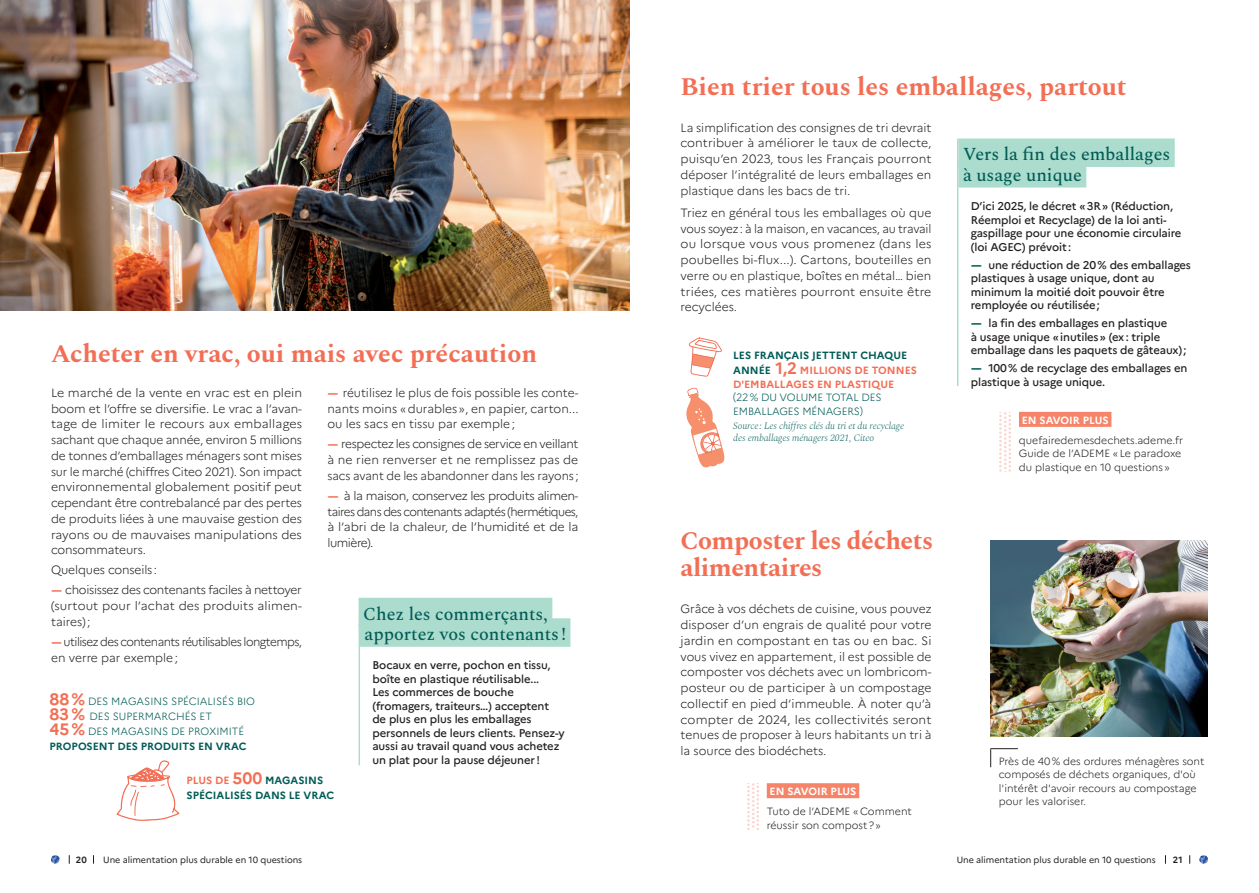
<style>
.page{position:relative;width:1259px;height:893px;background:#fff}
.page>*{position:absolute;margin:0;border:0;box-sizing:border-box;transform-origin:0 0}
.t1{font:700 25.5px "Spectral";color:#f26f55}
.t2{font:700 25.5px/27px "Spectral";letter-spacing:-.02em;color:#f26f55}
.t3{font:500 18px/20.5px "Spectral";color:#005c56}
.t4{font:300 12px/15.8px "Marianne";letter-spacing:-.005em;color:#231f20;text-align:justify}
.t5{font:300 12px/15.8px "Marianne";letter-spacing:-.045em;color:#231f20}
.t6{font:500 11.25px/13.5px "Marianne";letter-spacing:-.01em;color:#231f20}
.t7{font:300 10.5px/13.5px "Marianne";color:#231f20}
.t8{font:300 10.5px/15px "Marianne";color:#005c56}
.t9{font:700 10.5px/15px "Marianne";color:#005c56}
.t10{font:700 10.5px "Marianne";color:#fff}
.t11{font:700 10.5px "Marianne";color:#f26f55}
.t12{font:italic 300 9.75px/12px "Spectral";letter-spacing:-.01em;color:#196c68}
.t13{font:9px "Marianne";letter-spacing:-.005em;color:#231f20}
.t14{font:700 9px "Marianne";color:#231f20}
.s1{font-weight:700;color:#f26f55}
.s2{font-weight:700;font-size:16.5px;color:#f26f55}
.s3{font-weight:700}
.s4{color:#f26f55}
.s5{font-size:16.5px;color:#f26f55}
.s6{font-weight:700;font-size:12.15px;color:#005c56}
</style>
<div class="page">
<div style="left:767px;top:783px;width:92px;height:15px;background:#f58468"></div>
<img style="left:747px;top:783px;width:12px;height:46px">
<div style="left:958px;top:138px;width:216px;height:29px;background:#acdccd"></div>
<div style="left:958px;top:159px;width:128px;height:29px;background:#acdccd"></div>
<hr style="left:957px;top:139px;width:1px;height:247px;background:#acdccd">
<div style="left:358px;top:598px;width:194px;height:28px;background:#acdccd"></div>
<div style="left:360px;top:618px;width:210px;height:29px;background:#acdccd"></div>
<hr style="left:358px;top:624px;width:2px;height:141px;background:#acdccd">
<div style="left:1019px;top:412px;width:92px;height:15px;background:#f58468"></div>
<img style="left:999px;top:412px;width:12px;height:60px">
<img style="left:990px;top:540px;width:218px;height:196px">
<img style="left:0;top:0;width:629px;height:311px">
<svg style="left:688px;top:338px;width:34px;height:39px"></svg>
<svg style="left:686px;top:388px;width:38px;height:80px"></svg>
<svg style="left:990px;top:748px;width:28px;height:19px"></svg>
<svg style="left:116px;top:760px;width:64px;height:61px"></svg>
<svg style="left:51px;top:855px;width:9px;height:9px"></svg>
<svg style="left:1199px;top:855px;width:9px;height:9px"></svg>
<h1 class="t1" style="left:51px;top:335px;width:487px">Acheter en vrac, oui mais avec précaution</h1>
<p class="t4" style="left:51px;top:384px;width:252px">Le marché de la vente en vrac est en plein boom et l’offre se diversifie. Le vrac a l’avan&shy;tage de limiter le recours aux emballages sachant que chaque année, environ 5 millions de tonnes d’emballages ménagers sont mises sur le marché (chiffres Citeo 2021). Son impact environnemental globalement positif peut cependant être contrebalancé par des pertes de produits liées à une mauvaise gestion des rayons ou de mauvaises manipulations des consommateurs.</p>
<p class="t4" style="left:51px;top:561px;width:108px">Quelques conseils :</p>
<p class="t4" style="left:51px;top:581px;width:252px"><span class="s1">-</span> choisissez des contenants faciles à nettoyer (surtout pour l’achat des produits alimen&shy;taires) ;</p>
<p class="t5" style="left:51px;top:633px;width:252px"><span class="s1">-</span> utilisez des contenants réutilisables longtemps, en verre par exemple ;</p>
<p class="t4" style="left:327px;top:384px;width:252px"><span class="s1">-</span> réutilisez le plus de fois possible les conte&shy;nants moins « durables », en papier, carton... ou les sacs en tissu par exemple ;</p>
<p class="t4" style="left:327px;top:435px;width:252px"><span class="s1">-</span> respectez les consignes de service en veillant à ne rien renverser et ne remplissez pas de sacs avant de les abandonner dans les rayons ;</p>
<p class="t4" style="left:327px;top:487px;width:252px"><span class="s1">-</span> à la maison, conservez les produits alimen&shy;taires dans des contenants adaptés (hermétiques, à l’abri de la chaleur, de l’humidité et de la lumière).</p>
<h2 class="t3" style="left:363px;top:604px;width:204px">Chez les commerçants, apportez vos contenants !</h2>
<p class="t6" style="left:372px;top:658px;width:194px">Bocaux en verre, pochon en tissu, boîte en plastique réutilisable...<br>Les commerces de bouche (fromagers, traiteurs…) acceptent de plus en plus les emballages personnels de leurs clients. Pensez-y aussi au travail quand vous achetez un plat pour la pause déjeuner !</p>
<p class="t8" style="left:50px;top:693px;width:207px"><span class="s2">88 %</span> DES MAGASINS SPÉCIALISÉS BIO<br><span class="s2">83 %</span> DES SUPERMARCHÉS ET<br><span class="s2">45 %</span> DES MAGASINS DE PROXIMITÉ<br><span class="s3">PROPOSENT DES PRODUITS EN VRAC</span></p>
<p class="t9" style="left:187px;top:772px;width:149px"><span class="s4">PLUS DE</span> <span class="s5">500</span> MAGASINS<br>SPÉCIALISÉS DANS LE VRAC</p>
<h1 class="t1" style="left:680px;top:68px;width:448px">Bien trier tous les emballages, partout</h1>
<p class="t4" style="left:680px;top:119px;width:252px">La simplification des consignes de tri devrait contribuer à améliorer le taux de collecte, puisqu’en 2023, tous les Français pourront déposer l’intégralité de leurs emballages en plastique dans les bacs de tri.</p>
<p class="t4" style="left:680px;top:204px;width:253px">Triez en général tous les emballages où que vous soyez : à la maison, en vacances, au travail ou lorsque vous vous promenez (dans les poubelles bi-flux...). Cartons, bouteilles en verre ou en plastique, boîtes en métal… bien triées, ces matières pourront ensuite être recyclées.</p>
<p class="t9" style="left:733px;top:347px;width:185px">LES FRANÇAIS JETTENT CHAQUE<br>ANNÉE <span class="s5">1,2</span> <span class="s4">MILLIONS DE TONNES</span></p>
<p class="t11" style="left:733px;top:376px;width:162px">D'EMBALLAGES EN PLASTIQUE</p>
<p class="t8" style="left:733px;top:390px;width:150px;line-height:13.5px">(22 % DU VOLUME TOTAL DES<br>EMBALLAGES MÉNAGERS)</p>
<p class="t12" style="left:733px;top:420px;width:173px">Source : Les chiffres clés du tri et du recyclage des emballages ménagers 2021, Citeo</p>
<h2 class="t3" style="left:963px;top:144px;width:209px">Vers la fin des emballages à usage unique</h2>
<p class="t6" style="left:971px;top:199px;width:212px">D’ici 2025, le décret « 3R » (Réduction, Réemploi et Recyclage) de la loi anti&shy;gaspillage pour une économie circulaire (loi AGEC) prévoit :</p>
<p class="t6" style="left:971px;top:257px;width:222px"><span class="s6">-</span> une réduction de 20 % des emballages plastiques à usage unique, dont au minimum la moitié doit pouvoir être remployée ou réutilisée ;</p>
<p class="t6" style="left:971px;top:316px;width:217px"><span class="s6">-</span> la fin des emballages en plastique<br>à usage unique « inutiles » (ex : triple emballage dans les paquets de gâteaux) ;</p>
<p class="t6" style="left:971px;top:361px;width:218px"><span class="s6">-</span> 100 % de recyclage des emballages en plastique à usage unique.</p>
<p class="t10" style="left:1021px;top:412px;width:88px">EN SAVOIR PLUS</p>
<p class="t7" style="left:1019px;top:432px;width:166px">quefairedemesdechets.ademe.fr<br>Guide de l’ADEME « Le paradoxe du plastique en 10 questions »</p>
<h1 class="t2" style="left:680px;top:528px;width:254px">Composter les déchets alimentaires</h1>
<p class="t4" style="left:680px;top:600px;width:252px">Grâce à vos déchets de cuisine, vous pouvez disposer d’un engrais de qualité pour votre jardin en compostant en tas ou en bac. Si vous vivez en appartement, il est possible de composter vos déchets avec un lombricom&shy;posteur ou de participer à un compostage collectif en pied d’immeuble. À noter qu’à compter de 2024, les collectivités seront tenues de proposer à leurs habitants un tri à la source des biodéchets.</p>
<p class="t10" style="left:769px;top:783px;width:88px">EN SAVOIR PLUS</p>
<p class="t7" style="left:767px;top:804px;width:147px">Tuto de l’ADEME « Comment réussir son compost ? »</p>
<p class="t7" style="left:999px;top:753px;width:207px">Près de 40 % des ordures ménagères sont composés de déchets organiques, d'où l'intérêt d'avoir recours au compostage pour les valoriser.</p>
<p class="t14" style="left:76px;top:852px;width:13px">20</p>
<p class="t13" style="left:103px;top:852px;width:200px">Une alimentation plus durable en 10 questions</p>
<p class="t13" style="left:956px;top:852px;width:200px">Une alimentation plus durable en 10 questions</p>
<p class="t14" style="left:1172px;top:852px;width:11px">21</p>
</div>
